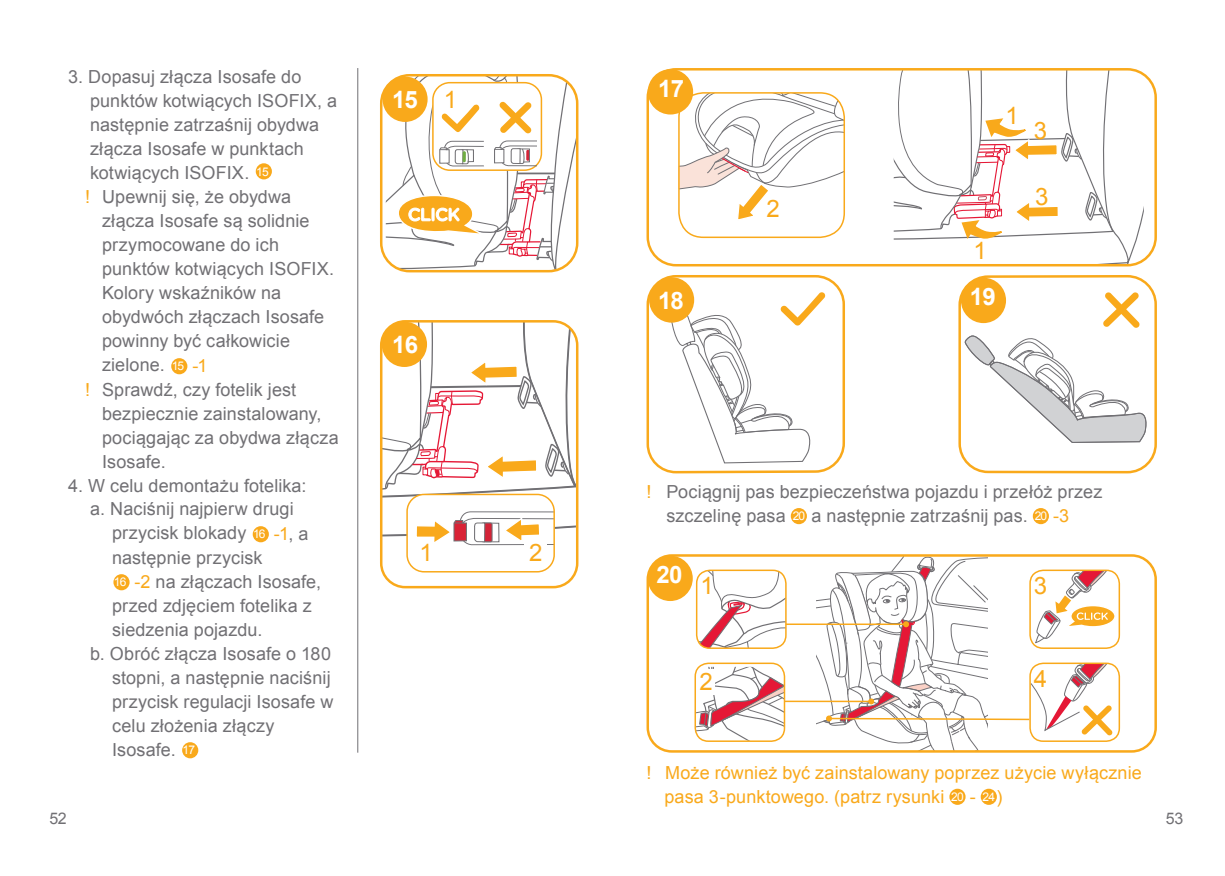
<style>
.page{position:relative;width:1225px;height:876px;background:#fff}
.page>*{position:absolute;margin:0;border:0;box-sizing:border-box;transform-origin:0 0}
.t1{font:700 24px "Arial";letter-spacing:-.035em;color:#fff}
.t2{font:24px "Arial";color:#f9a91b}
.t3{font:18px/24px "Arial";letter-spacing:.01em;color:#717074}
.t4{font:18px/24px "Arial";letter-spacing:.005em;color:#f9a91b}
.t5{font:16px "Arial";color:#717074}
.s1{color:#f9a91b}
.s2{font-size:12px;color:#fff}
.s3{font-weight:400;color:#f9a91b}
</style>
<div class="page">
<div style="left:256px;top:163px;width:16px;height:16px;background:#f9a91b;border-radius:50%"></div>
<div style="left:171px;top:358px;width:16px;height:16px;background:#f9a91b;border-radius:50%"></div>
<div style="left:253px;top:526px;width:16px;height:16px;background:#f9a91b;border-radius:50%"></div>
<div style="left:113px;top:574px;width:17px;height:16px;background:#f9a91b;border-radius:50%"></div>
<div style="left:182px;top:742px;width:16px;height:16px;background:#f9a91b;border-radius:50%"></div>
<div style="left:380px;top:74px;width:198px;height:198px;border:2px solid #f9a91b;border-radius:28px"></div>
<svg style="left:386px;top:75px;width:191px;height:196px"></svg>
<div style="left:382px;top:77px;width:45px;height:45px;background:#f9a91b;border-radius:50%"></div>
<hr style="left:357px;top:68px;width:1px;height:685px;background:#717074">
<div style="left:380px;top:320px;width:198px;height:268px;border:2px solid #f9a91b;border-radius:24px"></div>
<div style="left:406px;top:494px;width:149px;height:78px;border:2px solid #f9a91b;border-radius:17px"></div>
<svg style="left:381px;top:321px;width:196px;height:226px"></svg>
<div style="left:525px;top:540px;width:22px;height:25px;background:#fff"></div>
<div style="left:958px;top:275px;width:199px;height:198px;border:2px solid #f9a91b;border-radius:28px"></div>
<svg style="left:964px;top:292px;width:183px;height:151px"></svg>
<svg style="left:646px;top:275px;width:199px;height:199px"></svg>
<div style="left:646px;top:68px;width:511px;height:198px;border:2px solid #f9a91b;border-radius:28px"></div>
<div style="left:678px;top:92px;width:167px;height:146px;border:2px solid #f9a91b;border-radius:25px"></div>
<svg style="left:679px;top:93px;width:165px;height:129px"></svg>
<svg style="left:893px;top:69px;width:250px;height:196px"></svg>
<div style="left:649px;top:70px;width:43px;height:44px;background:#f9a91b;border-radius:50%"></div>
<div style="left:648px;top:69px;width:45px;height:46px;border:2px solid #f9a91b;border-radius:50%"></div>
<div style="left:649px;top:277px;width:45px;height:46px;background:#f9a91b;border-radius:50%"></div>
<div style="left:961px;top:278px;width:45px;height:45px;background:#f9a91b;border-radius:50%"></div>
<div style="left:791px;top:508px;width:16px;height:16px;background:#f9a91b;border-radius:50%"></div>
<div style="left:1032px;top:508px;width:17px;height:16px;background:#f9a91b;border-radius:50%"></div>
<div style="left:646px;top:554px;width:511px;height:199px;border:2px solid #f9a91b;border-radius:24px"></div>
<div style="left:1029px;top:570px;width:91px;height:79px;border:2px solid #f9a91b;border-radius:13px"></div>
<div style="left:1029px;top:662px;width:91px;height:80px;border:2px solid #f9a91b;border-radius:13px"></div>
<svg style="left:695px;top:555px;width:421px;height:196px"></svg>
<div style="left:647px;top:556px;width:46px;height:45px;background:#f9a91b;border-radius:50%"></div>
<div style="left:949px;top:789px;width:16px;height:16px;background:#f9a91b;border-radius:50%"></div>
<div style="left:980px;top:789px;width:17px;height:16px;background:#f9a91b;border-radius:50%"></div>
<p class="t3" style="left:68px;top:65px;width:235px">3. Dopasuj złącza Isosafe do</p>
<p class="t3" style="left:90px;top:89px;width:249px">punktów kotwiących ISOFIX, a</p>
<p class="t3" style="left:90px;top:113px;width:231px">następnie zatrzaśnij obydwa</p>
<p class="t3" style="left:90px;top:137px;width:215px">złącza Isosafe w punktach</p>
<p class="t3" style="left:90px;top:161px;width:180px">kotwiących ISOFIX. <sup>15</sup></p>
<p class="t3" style="left:85px;top:185px;width:208px"><span class="s1">!</span> Upewnij się, że obydwa</p>
<p class="t3" style="left:102px;top:209px;width:209px">złącza Isosafe są solidnie</p>
<p class="t3" style="left:102px;top:233px;width:178px">przymocowane do ich</p>
<p class="t3" style="left:102px;top:257px;width:234px">punktów kotwiących ISOFIX.</p>
<p class="t3" style="left:102px;top:281px;width:181px">Kolory wskaźników na</p>
<p class="t3" style="left:102px;top:305px;width:224px">obydwóch złączach Isosafe</p>
<p class="t3" style="left:102px;top:329px;width:190px">powinny być całkowicie</p>
<p class="t3" style="left:102px;top:353px;width:107px">zielone. <span class="s2">15</span> <span class="s1">-1</span></p>
<p class="t3" style="left:85px;top:377px;width:213px"><span class="s1">!</span> Sprawdź, czy fotelik jest</p>
<p class="t3" style="left:102px;top:401px;width:221px">bezpiecznie zainstalowany,</p>
<p class="t3" style="left:102px;top:425px;width:238px">pociągając za obydwa złącza</p>
<p class="t3" style="left:102px;top:449px;width:65px">Isosafe.</p>
<p class="t3" style="left:68px;top:473px;width:240px">4. W celu demontażu fotelika:</p>
<p class="t3" style="left:90px;top:497px;width:205px">a. Naciśnij najpierw drugi</p>
<p class="t3" style="left:112px;top:521px;width:198px">przycisk blokady <span class="s2">16</span> <span class="s1">-1</span>, a</p>
<p class="t3" style="left:112px;top:545px;width:152px">następnie przycisk</p>
<p class="t3" style="left:114px;top:569px;width:209px"><span class="s2">16</span> <span class="s1">-2</span> na złączach Isosafe,</p>
<p class="t3" style="left:112px;top:593px;width:201px">przed zdjęciem fotelika z</p>
<p class="t3" style="left:112px;top:617px;width:152px">siedzenia pojazdu.</p>
<p class="t3" style="left:90px;top:641px;width:242px">b. Obróć złącza Isosafe o 180</p>
<p class="t3" style="left:112px;top:665px;width:220px">stopni, a następnie naciśnij</p>
<p class="t3" style="left:112px;top:689px;width:223px">przycisk regulacji Isosafe w</p>
<p class="t3" style="left:112px;top:713px;width:164px">celu złożenia złączy</p>
<p class="t3" style="left:112px;top:737px;width:84px">Isosafe. <span class="s2">17</span></p>
<h1 class="t1" style="left:392px;top:84px;width:67px">15 <span class="s3">1</span></h1>
<h1 class="t1" style="left:392px;top:329px;width:27px">16</h1>
<h1 class="t2" style="left:420px;top:537px;width:15px">1</h1>
<h1 class="t2" style="left:529px;top:537px;width:15px">2</h1>
<h1 class="t1" style="left:658px;top:72px;width:27px">17</h1>
<h1 class="t2" style="left:1005px;top:100px;width:15px">1</h1>
<h1 class="t2" style="left:766px;top:193px;width:15px">2</h1>
<h1 class="t2" style="left:973px;top:235px;width:15px">1</h1>
<h1 class="t1" style="left:658px;top:284px;width:27px">18</h1>
<h1 class="t1" style="left:970px;top:281px;width:27px">19</h1>
<h1 class="t2" style="left:1033px;top:115px;width:15px">3</h1>
<h1 class="t2" style="left:1035px;top:180px;width:15px">3</h1>
<p class="t3" style="left:666px;top:480px;width:437px;text-indent:-20px"><span class="s1">!</span> Pociągnij pas bezpieczeństwa pojazdu i przełóż przez szczelinę pasa <span class="s2">20</span> a następnie zatrzaśnij pas. <span class="s2">20</span> <span class="s1">-3</span></p>
<h1 class="t1" style="left:656px;top:559px;width:27px">20</h1>
<h1 class="t2" style="left:700px;top:569px;width:15px">1</h1>
<h1 class="t2" style="left:1033px;top:569px;width:15px">3</h1>
<h1 class="t2" style="left:699px;top:666px;width:15px">2</h1>
<h1 class="t2" style="left:1033px;top:662px;width:15px">4</h1>
<p class="t4" style="left:664px;top:761px;width:479px;text-indent:-18px">! Może również być zainstalowany poprzez użycie wyłącznie pasa 3-punktowego. (patrz rysunki <span class="s2">20</span> - <span class="s2">24</span>)</p>
<p class="t5" style="left:49px;top:807px;width:19px">52</p>
<p class="t5" style="left:1165px;top:807px;width:19px">53</p>
</div>
